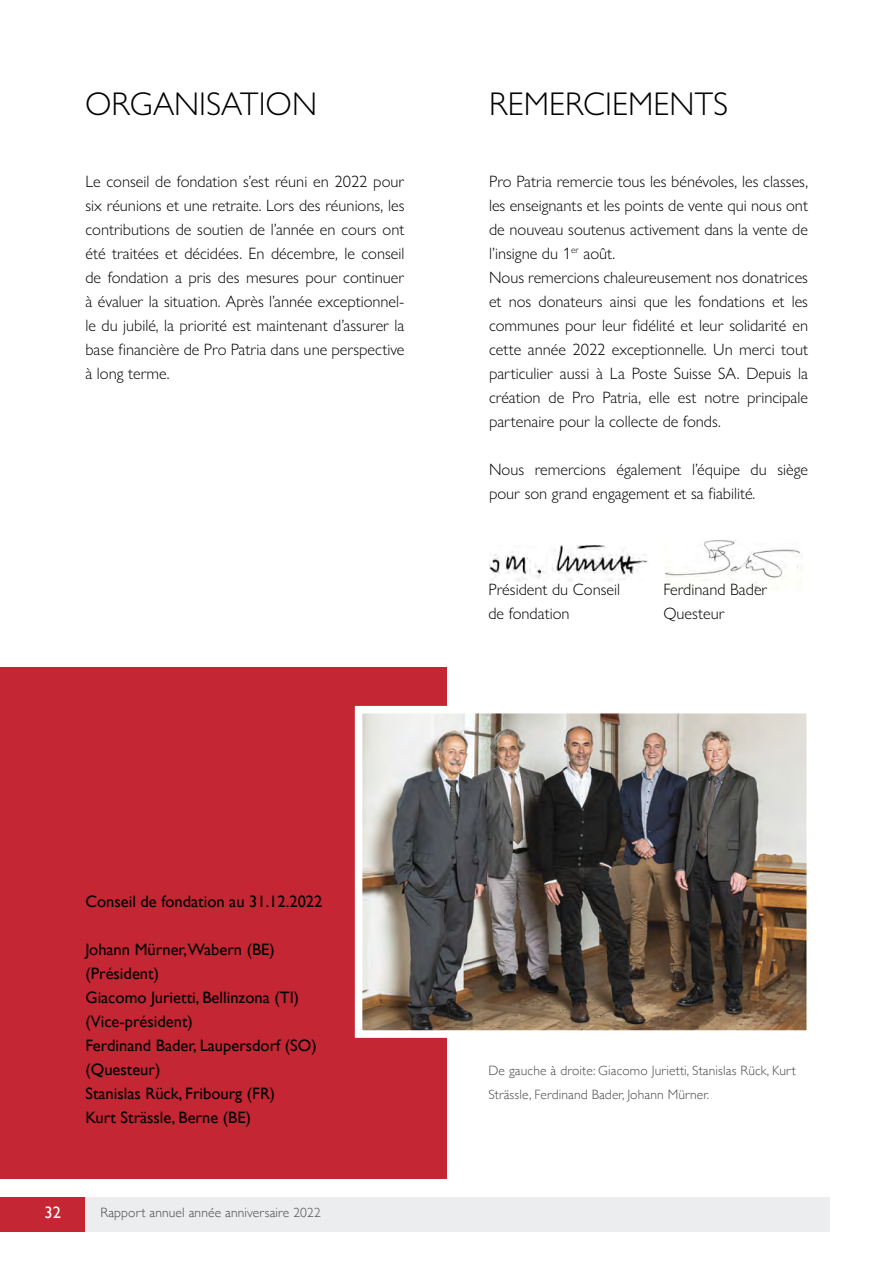
<style>
.page{position:relative;width:893px;height:1263px;background:#fff}
.page>*{position:absolute;margin:0;border:0;box-sizing:border-box;transform-origin:0 0}
.t1{font:300 33px "Gill Sans Nova";color:#000}
.Paragraph{font:300 16.5px/24px "Gill Sans Nova";color:#000;text-align:justify}
.Paragraph-2{font:16.5px/24px "Gill Sans";color:#000}
.t2{font:16.5px "Gill Sans";color:#fff}
.t3{font:300 13.5px/24px "Gill Sans";letter-spacing:.01em;color:#494b4d}
</style>
<div class="page">
<div style="left:0;top:667px;width:446px;height:511px;background:#c42633"></div>
<img style="left:354px;top:702px;width:453px;height:339px">
<img style="left:489px;top:545px;width:159px;height:36px">
<img style="left:664px;top:540px;width:139px;height:48px">
<div style="left:0;top:1197px;width:85px;height:34px;background:#c42633"></div>
<div style="left:85px;top:1197px;width:744px;height:34px;background:#ecedef"></div>
<p class="t1" style="left:85px;top:83px;width:233px">ORGANISATION</p>
<p class="Paragraph" style="left:85px;top:169px;width:321px">Le conseil de fondation s’est réuni en 2022 pour six réunions et une retraite. Lors des réunions, les contributions de soutien de l’année en cours ont été traitées et décidées. En décembre, le conseil de fondation a pris des mesures pour continuer à évaluer la situation. Après l’année exceptionnel&shy;le du jubilé, la priorité est maintenant d’assurer la base financière de Pro Patria dans une perspective à long terme.</p>
<p class="t1" style="left:489px;top:83px;width:240px">REMERCIEMENTS</p>
<p class="Paragraph" style="left:489px;top:169px;width:321px">Pro Patria remercie tous les bénévoles, les classes, les enseignants et les points de vente qui nous ont de nouveau soutenus activement dans la vente de l’insigne du 1<sup>er</sup> août.</p>
<p class="Paragraph" style="left:489px;top:265px;width:321px">Nous remercions chaleureusement nos donatrices et nos donateurs ainsi que les fondations et les communes pour leur fidélité et leur solidarité en cette année 2022 exceptionnelle. Un merci tout particulier aussi à La Poste Suisse SA. Depuis la création de Pro Patria, elle est notre principale partenaire pour la collecte de fonds.</p>
<p class="Paragraph" style="left:489px;top:457px;width:321px">Nous remercions également l’équipe du siège pour son grand engagement et sa fiabilité.</p>
<p class="Paragraph" style="left:488px;top:577px;width:133px">Président du Conseil</p>
<p class="Paragraph" style="left:488px;top:601px;width:83px">de fondation</p>
<p class="Paragraph" style="left:663px;top:577px;width:106px">Ferdinand Bader</p>
<p class="Paragraph" style="left:663px;top:601px;width:63px">Questeur</p>
<p class="Paragraph-2" style="left:85px;top:889px;width:238px">Conseil de fondation au 31.12.2022</p>
<p class="Paragraph-2" style="left:85px;top:937px;width:191px">Johann Mürner,Wabern (BE)</p>
<p class="Paragraph-2" style="left:85px;top:961px;width:75px">(Président)</p>
<p class="Paragraph-2" style="left:85px;top:985px;width:215px">Giacomo Jurietti, Bellinzona (TI) (Vice-président)</p>
<p class="Paragraph-2" style="left:85px;top:1033px;width:233px">Ferdinand Bader, Laupersdorf (SO) (Questeur)</p>
<p class="Paragraph-2" style="left:85px;top:1081px;width:191px">Stanislas Rück, Fribourg (FR)</p>
<p class="Paragraph-2" style="left:85px;top:1105px;width:167px">Kurt Strässle, Berne (BE)</p>
<p class="t2" style="left:44px;top:1202px;width:18px">32</p>
<p class="t3" style="left:100px;top:1200px;width:222px">Rapport annuel année anniversaire 2022</p>
<p class="t3" style="left:488px;top:1057px;width:309px">De gauche à droite: Giacomo Jurietti, Stanislas Rück, Kurt<br>Strässle, Ferdinand Bader, Johann Mürner.</p>
</div>
